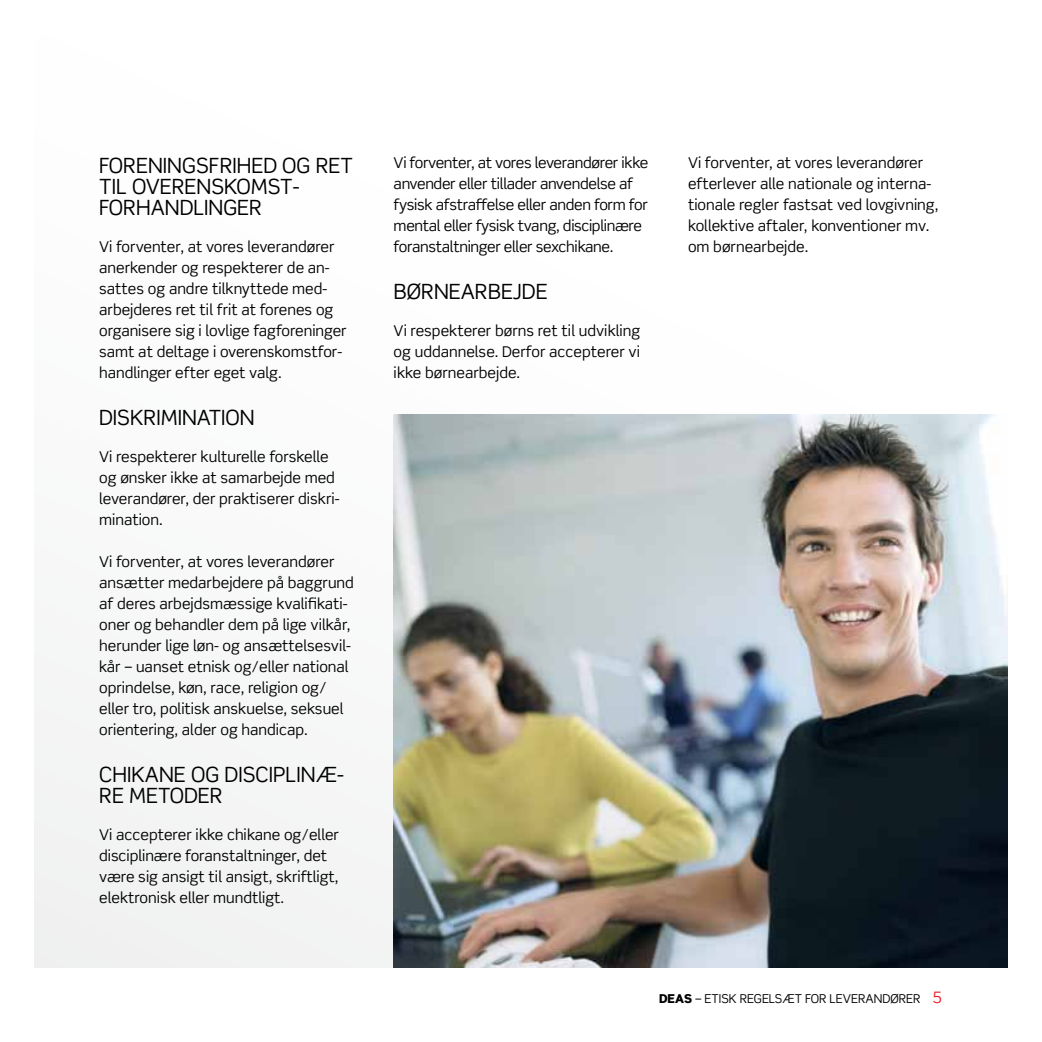
<style>
.page{position:relative;width:1042px;height:1042px;background:#fff}
.page>*{position:absolute;margin:0;border:0;box-sizing:border-box;transform-origin:0 0}
.t1{font:21px "Scene Pro";color:#000}
.t2{font:14.88px/21px "Scene Pro";color:#000}
.t3{font:14.88px/21px "Scene Pro";letter-spacing:-.02em;color:#000}
.t4{font:12.25px "Scene Pro";color:#000}
.s1{font-weight:900}
.s2{font-size:15.75px;color:#ed1d24}
</style>
<div class="page">
<img style="left:394px;top:414px;width:613px;height:553px">
<h1 class="t1" style="left:99px;top:153px;width:23px">Foreningsfrihed</h1>
<h1 class="t1" style="left:282px;top:153px;width:47px">og ret</h1>
<h1 class="t1" style="left:99px;top:174px;width:47px">til overensko</h1>
<h1 class="t1" style="left:251px;top:174px;width:50px">mst-</h1>
<h1 class="t1" style="left:99px;top:195px;width:14px">forhandlinger</h1>
<p class="t2" style="left:99px;top:236px;width:249px">Vi forventer, at vores leverandører anerkender og respekterer de an&shy;sattes og andre tilknyttede med&shy;arbejderes ret til frit at forenes og organisere sig i lovlige fagforeninger samt at deltage i overenskomstfor&shy;handlinger efter eget valg.</p>
<h1 class="t1" style="left:99px;top:405px;width:24px">Diskri</h1>
<h1 class="t1" style="left:161px;top:405px;width:29px">mination</h1>
<p class="t2" style="left:99px;top:446px;width:242px">Vi respekterer kulturelle forskelle og ønsker ikke at samarbejde med leverandører, der praktiserer diskri&shy;mination.</p>
<p class="t2" style="left:99px;top:551px;width:256px">Vi forventer, at vores leverandører ansætter medarbejdere på baggrund af deres arbejdsmæssige kvalifikati&shy;oner og behandler dem på lige vilkår, herunder lige løn- og ansættelsesvil&shy;kår – uanset etnisk og/eller national oprindelse, køn, race, religion og/ eller tro, politisk anskuelse, seksuel orientering, alder og handicap.</p>
<h1 class="t1" style="left:99px;top:762px;width:27px">Chikane</h1>
<h1 class="t1" style="left:191px;top:762px;width:46px">og disciplinæ</h1>
<h1 class="t1" style="left:337px;top:762px;width:8px">-</h1>
<h1 class="t1" style="left:99px;top:783px;width:61px">re metoder</h1>
<p class="t2" style="left:99px;top:824px;width:241px">Vi accepterer ikke chikane og/eller disciplinære foranstaltninger, det være sig ansigt til ansigt, skriftligt, elektronisk eller mundtligt.</p>
<p class="t3" style="left:394px;top:152px;width:256px">Vi forventer, at vores leverandører ikke anvender eller tillader anvendelse af fysisk afstraffelse eller anden form for mental eller fysisk tvang, disciplinære foranstaltninger eller sexchikane.</p>
<h1 class="t1" style="left:394px;top:279px;width:155px">BØRNEARBEJDE</h1>
<p class="t2" style="left:394px;top:320px;width:248px;text-align:justify">Vi respekterer børns ret til udvikling og uddannelse. Derfor accepterer vi ikke børnearbejde.</p>
<p class="t2" style="left:688px;top:152px;width:252px">Vi forventer, at vores leverandører efterlever alle nationale og interna&shy;tionale regler fastsat ved lovgivning, kollektive aftaler, konventioner mv. om børnearbejde.</p>
<p class="t4" style="left:659px;top:991px;width:284px"><span class="s1">DEAS</span> – ETISK REGELSÆT FOR LEVERANDØRER <span class="s2">5</span></p>
</div>
